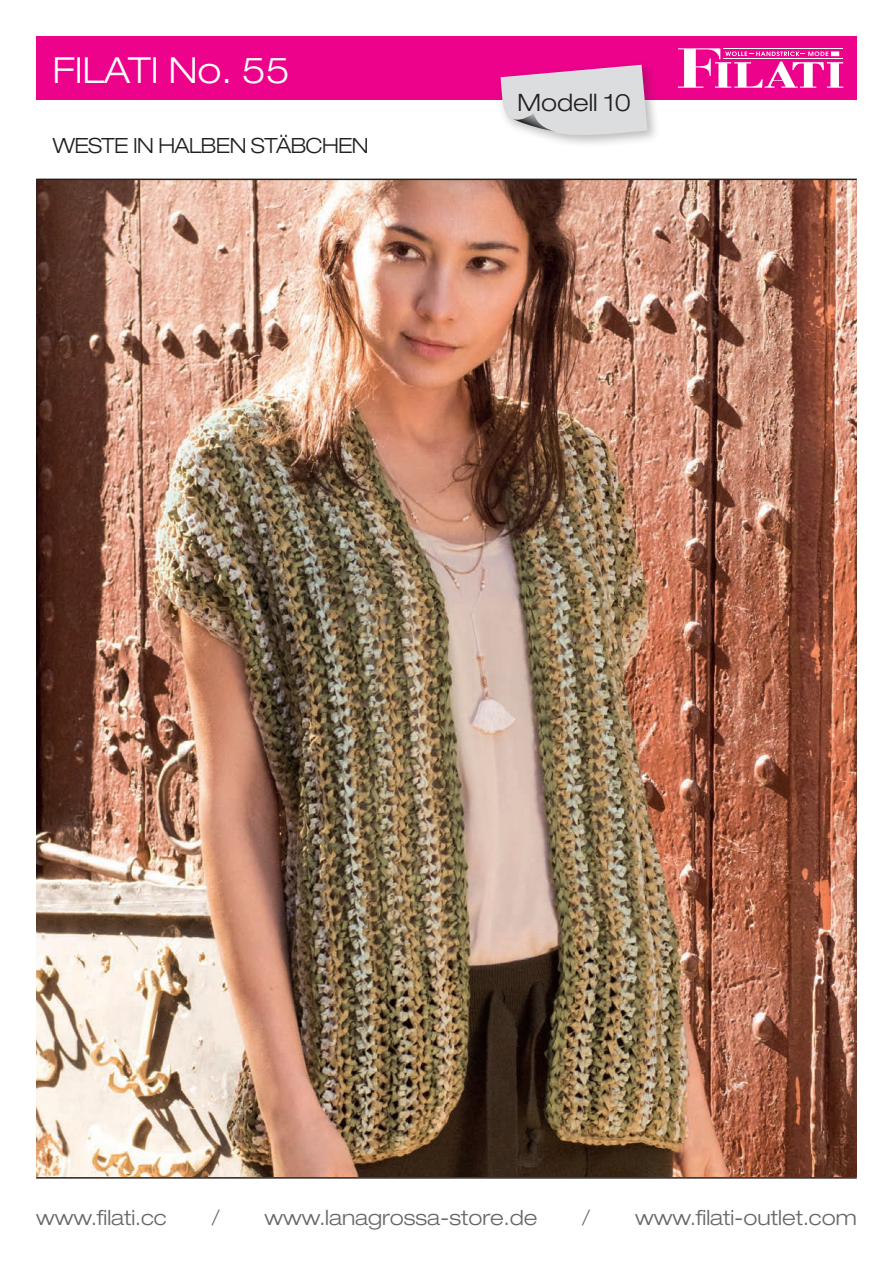
<style>
.page{position:relative;width:893px;height:1263px;background:#fff}
.page>*{position:absolute;margin:0;border:0;box-sizing:border-box;transform-origin:0 0}
.t1{font:300 expanded 36px "Helvetica Neue LT Std";color:#fff}
.t2{font:300 expanded 24px "Helvetica Neue LT Std";color:#231f20}
.t3{font:300 expanded 21px "Helvetica Neue LT Std";color:#67676a}
.t4{font:300 expanded 21px "Helvetica Neue LT Std";letter-spacing:-.03em;color:#231f20}
</style>
<div class="page">
<img style="left:36px;top:180px;width:821px;height:997px">
<hr style="left:36px;top:1177px;width:821px;height:1px;background:#231f20">
<hr style="left:36px;top:179px;width:821px;height:1px;background:#231f20">
<div style="left:36px;top:36px;width:821px;height:64px;background:#ed028c"></div>
<svg style="left:678px;top:48px;width:165px;height:40px"></svg>
<div style="left:496px;top:60px;width:164px;height:89px;background:#231f20;opacity:.3"></div>
<svg style="left:501px;top:65px;width:146px;height:75px;background:#dcc8d6"></svg>
<h1 class="t1" style="left:53px;top:49px;width:238px">FILATI No. 55</h1>
<p class="t4" style="left:53px;top:133px;width:317px">WESTE IN HALBEN STÄBCHEN</p>
<p class="t2" style="left:518px;top:88px;width:115px">Modell 10</p>
<p class="t3" style="left:36px;top:1205px;width:132px">www.filati.cc</p>
<p class="t3" style="left:211px;top:1205px;width:10px">/</p>
<p class="t3" style="left:265px;top:1205px;width:274px">www.lanagrossa-store.de</p>
<p class="t3" style="left:582px;top:1205px;width:10px">/</p>
<p class="t3" style="left:635px;top:1205px;width:223px">www.filati-outlet.com</p>
</div>
